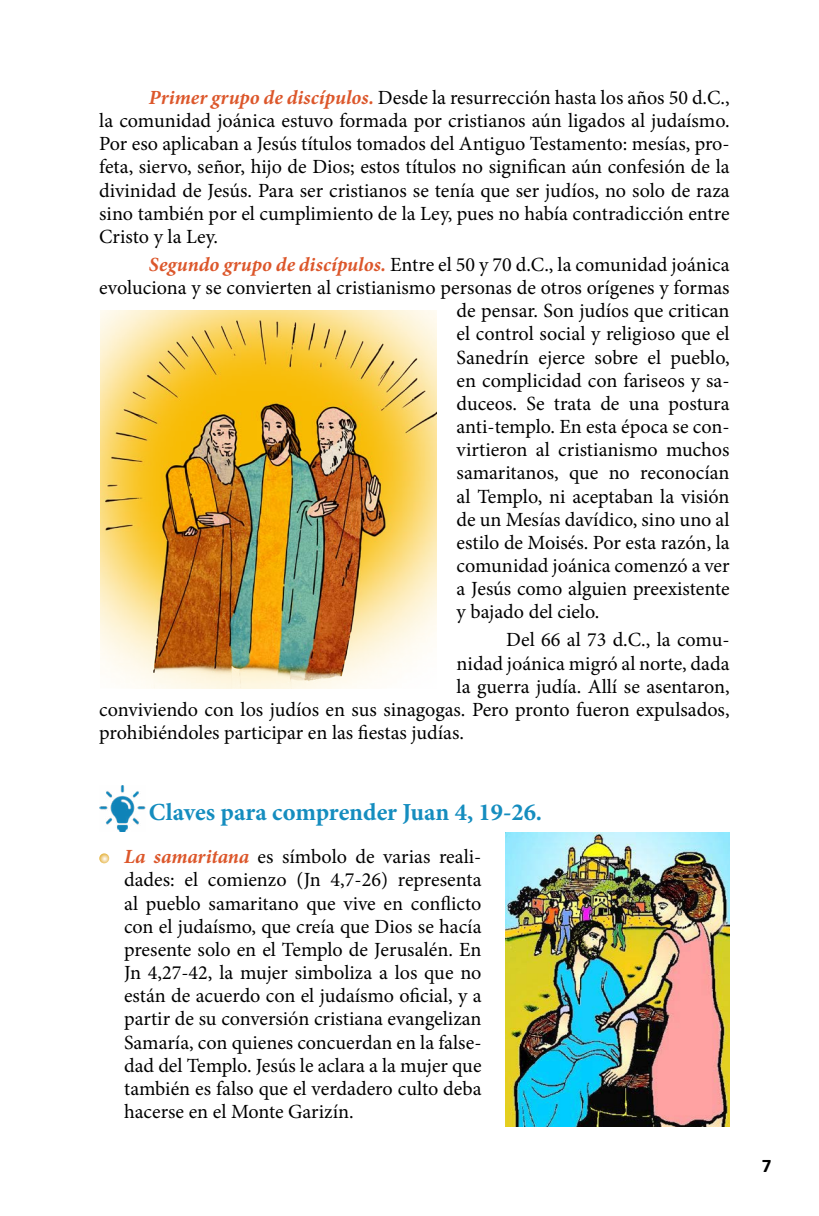
<style>
.page{position:relative;width:819px;height:1216px;background:#fff}
.page>*{position:absolute;margin:0;border:0;box-sizing:border-box;transform-origin:0 0}
.t1{font:700 24.5px "Minion Pro";color:#158dbf}
.t2{font:20.12px/23.1px "Minion Pro";color:#000;text-align:justify}
.t3{font:700 19.25px "Calibri";color:#000}
.s1{font-weight:700;font-style:italic;color:#dc572b}
</style>
<div class="page">
<svg style="left:99px;top:853px;width:10px;height:10px"></svg>
<img style="left:100px;top:310px;width:337px;height:378px">
<img style="left:506px;top:832px;width:223px;height:294px">
<img style="left:100px;top:785px;width:45px;height:46px">
<p class="t2" style="left:99px;top:86px;width:632px;text-indent:50px"><span class="s1">Primer grupo de discípulos.</span> Desde la resurrección hasta los años 50 d.C., la comunidad joánica estuvo formada por cristianos aún ligados al judaísmo.<br>Por eso aplicaban a Jesús títulos tomados del Antiguo Testamento: mesías, pro&shy;feta, siervo, señor, hijo de Dios; estos títulos no significan aún confesión de la divinidad de Jesús. Para ser cristianos se tenía que ser judíos, no solo de raza sino también por el cumplimiento de la Ley, pues no había contradicción entre Cristo y la Ley.</p>
<p class="t2" style="left:149px;top:253px;width:582px"><span class="s1">Segundo grupo de discípulos.</span> Entre el 50 y 70 d.C., la comunidad joánica</p>
<p class="t2" style="left:99px;top:276px;width:632px">evoluciona y se convierten al cristianismo personas de otros orígenes y formas</p>
<p class="t2" style="left:456px;top:299px;width:274px">de pensar. Son judíos que critican</p>
<p class="t2" style="left:456px;top:322px;width:274px">el control social y religioso que el</p>
<p class="t2" style="left:456px;top:346px;width:274px">Sanedrín ejerce sobre el pueblo,</p>
<p class="t2" style="left:456px;top:369px;width:274px">en complicidad con fariseos y sa-</p>
<p class="t2" style="left:456px;top:392px;width:274px">duceos. Se trata de una postura</p>
<p class="t2" style="left:456px;top:415px;width:274px">anti-templo. En esta época se con-</p>
<p class="t2" style="left:456px;top:438px;width:274px">virtieron al cristianismo muchos</p>
<p class="t2" style="left:456px;top:461px;width:274px">samaritanos, que no reconocían</p>
<p class="t2" style="left:456px;top:484px;width:274px">al Templo, ni aceptaban la visión</p>
<p class="t2" style="left:456px;top:508px;width:274px">de un Mesías davídico, sino uno al</p>
<p class="t2" style="left:456px;top:531px;width:274px">estilo de Moisés. Por esta razón, la</p>
<p class="t2" style="left:456px;top:554px;width:274px">comunidad joánica comenzó a ver</p>
<p class="t2" style="left:456px;top:577px;width:274px">a Jesús como alguien preexistente</p>
<p class="t2" style="left:456px;top:600px;width:144px">y bajado del cielo.</p>
<p class="t2" style="left:506px;top:628px;width:225px">Del 66 al 73 d.C., la comu-</p>
<p class="t2" style="left:456px;top:651px;width:274px">nidad joánica migró al norte, dada</p>
<p class="t2" style="left:456px;top:675px;width:274px">la guerra judía. Allí se asentaron,</p>
<p class="t2" style="left:99px;top:698px;width:631px">conviviendo con los judíos en sus sinagogas. Pero pronto fueron expulsados,</p>
<p class="t2" style="left:99px;top:721px;width:366px">prohibiéndoles participar en las fiestas judías.</p>
<p class="t1" style="left:149px;top:795px;width:395px">Claves para comprender Juan 4, 19-26.</p>
<p class="t2" style="left:124px;top:845px;width:359px"><span class="s1">La samaritana</span> es símbolo de varias reali&shy;dades: el comienzo (Jn 4,7-26) representa al pueblo samaritano que vive en conflicto con el judaísmo, que creía que Dios se hacía presente solo en el Templo de Jerusalén. En Jn 4,27-42, la mujer simboliza a los que no están de acuerdo con el judaísmo oficial, y a partir de su conversión cristiana evangelizan Samaría, con quienes concuerdan en la false&shy;dad del Templo. Jesús le aclara a la mujer que también es falso que el verdadero culto deba hacerse en el Monte Garizín.</p>
<p class="t3" style="left:762px;top:1153px;width:11px">7</p>
</div>
